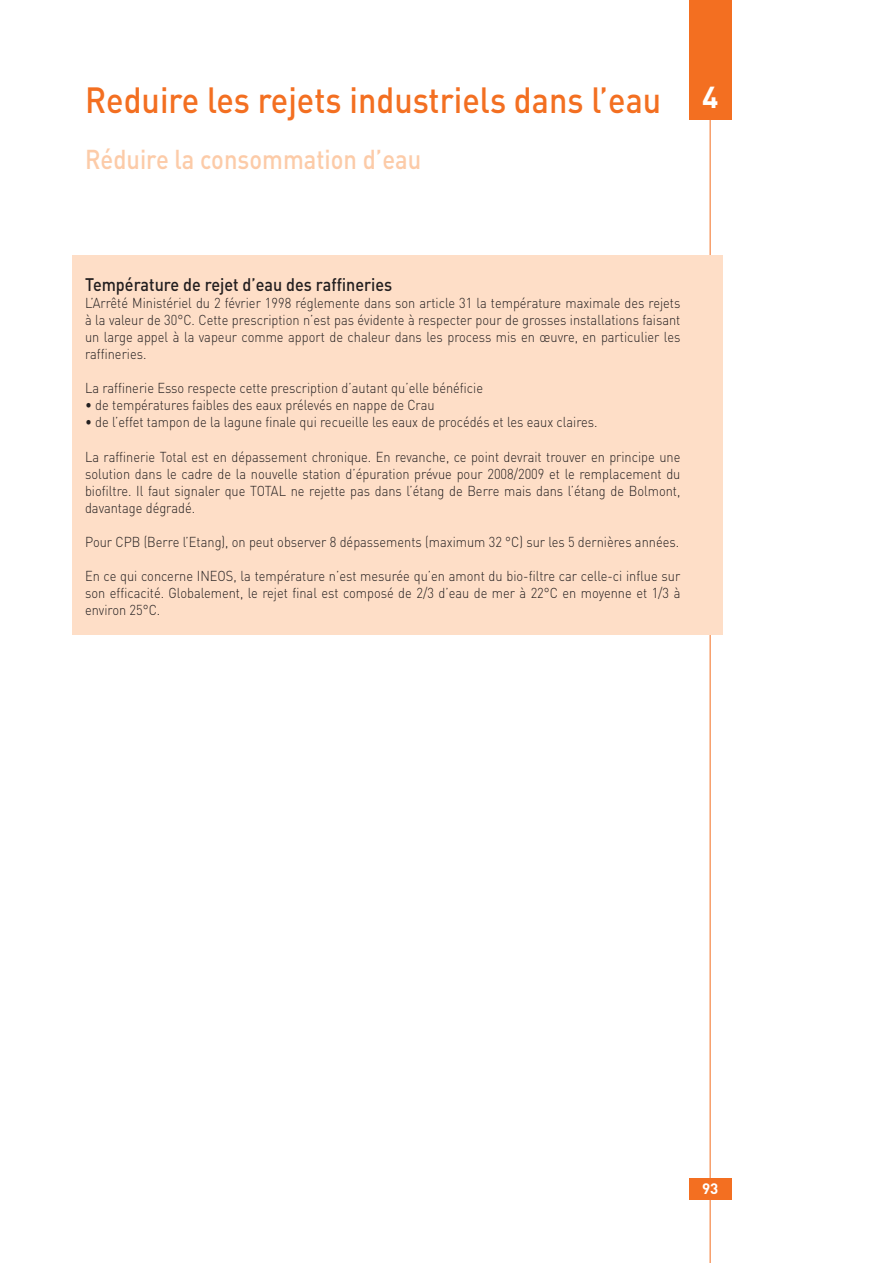
<style>
.page{position:relative;width:893px;height:1263px;background:#fff}
.page>*{position:absolute;margin:0;border:0;box-sizing:border-box;transform-origin:0 0}
.t1{font:500 36px "DINOT";color:#f36f21;scale:.9 1}
.t2{font:700 30px "DINOT";color:#fff}
.t3{font:500 27px "DINOT";color:#fccba8;scale:.88 1}
.t4{font:500 18px "DINOT";color:#231f20;scale:.9 1}
.t5{font:700 15px "DINOT";color:#fff}
.t6{font:300 14.25px/17.1px "DINOT";color:#231f20;text-align:justify;scale:.9 1}
</style>
<div class="page">
<hr style="left:710px;top:0;width:1px;height:1263px;background:#f36f21">
<div style="left:689px;top:0;width:42px;height:119px;background:#f36f21"></div>
<div style="left:689px;top:1178px;width:42px;height:21px;background:#f36f21"></div>
<div style="left:72px;top:255px;width:651px;height:379px;background:#fedec7"></div>
<h1 class="t1" style="left:85px;top:87px;width:642px">Reduire les rejets industriels dans l’eau</h1>
<h3 class="t3" style="left:85px;top:150px;width:383px">Réduire la consommation d’eau</h3>
<h2 class="t2" style="left:702px;top:87px;width:18px">4</h2>
<p class="t4" style="left:85px;top:278px;width:343px">Température de rejet d’eau des raffineries</p>
<p class="t6" style="left:85px;top:296px;width:663px">L’Arrêté Ministériel du 2 février 1998 réglemente dans son article 31 la température maximale des rejets à la valeur de 30°C. Cette prescription n’est pas évidente à respecter pour de grosses installations faisant un large appel à la vapeur comme apport de chaleur dans les process mis en œuvre, en particulier les raffineries.</p>
<p class="t6" style="left:85px;top:381px;width:444px">La raffinerie Esso respecte cette prescription d’autant qu’elle bénéficie</p>
<p class="t6" style="left:85px;top:398px;width:390px">• de températures faibles des eaux prélevés en nappe de Crau</p>
<p class="t6" style="left:85px;top:415px;width:571px">• de l’effet tampon de la lagune finale qui recueille les eaux de procédés et les eaux claires.</p>
<p class="t6" style="left:85px;top:450px;width:663px">La raffinerie Total est en dépassement chronique. En revanche, ce point devrait trouver en principe une solution dans le cadre de la nouvelle station d’épuration prévue pour 2008/2009 et le remplacement du biofiltre. Il faut signaler que TOTAL ne rejette pas dans l’étang de Berre mais dans l’étang de Bolmont, davantage dégradé.</p>
<p class="t6" style="left:85px;top:535px;width:662px">Pour CPB (Berre l’Etang), on peut observer 8 dépassements (maximum 32 °C) sur les 5 dernières années.</p>
<p class="t6" style="left:85px;top:569px;width:663px">En ce qui concerne INEOS, la température n’est mesurée qu’en amont du bio-filtre car celle-ci influe sur son efficacité. Globalement, le rejet final est composé de 2/3 d’eau de mer à 22°C en moyenne et 1/3 à environ 25°C.</p>
<p class="t5" style="left:702px;top:1183px;width:18px">93</p>
</div>
